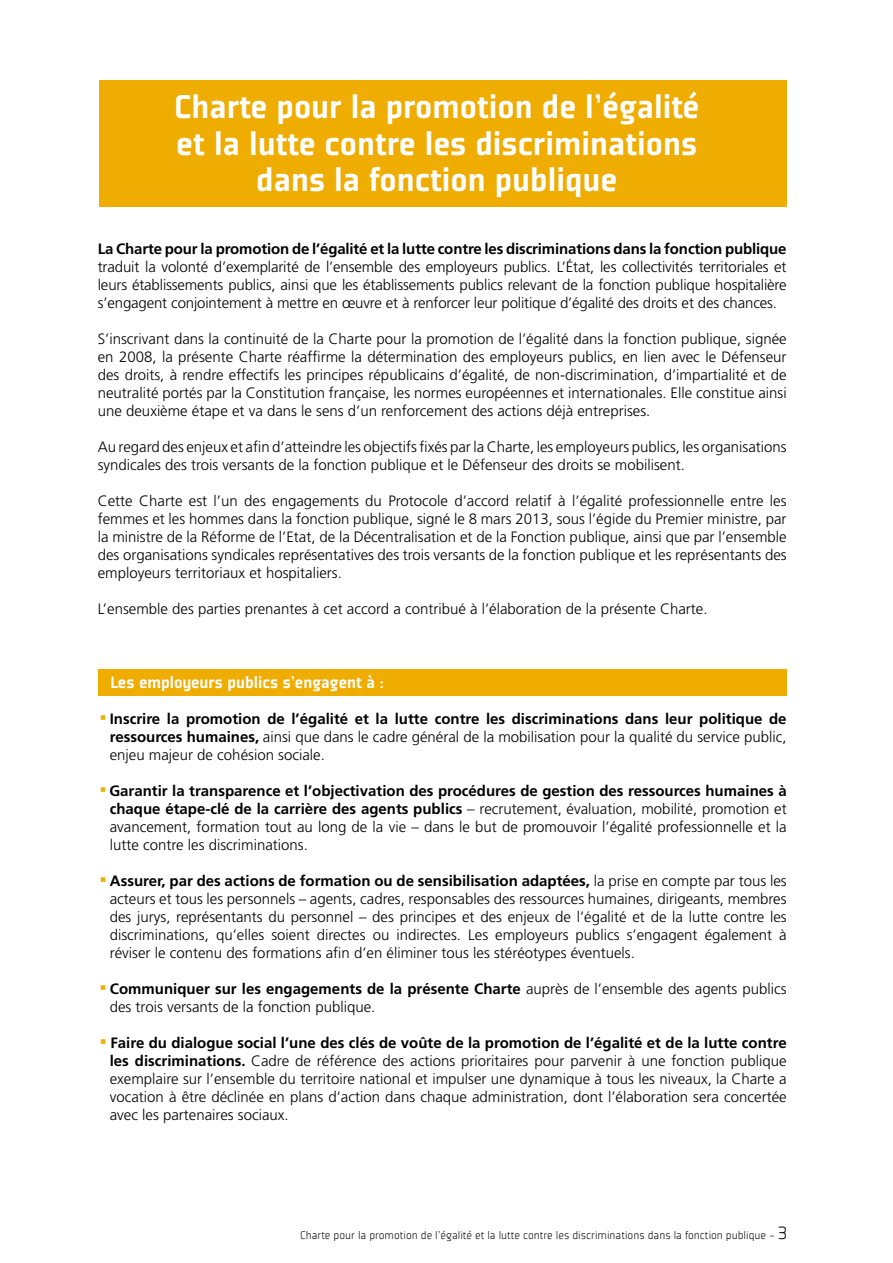
<style>
.page{position:relative;width:893px;height:1263px;background:#fff}
.page>*{position:absolute;margin:0;border:0;box-sizing:border-box;transform-origin:0 0}
.t1{font:36px/36.5px "Plexes Black Pro";color:#fff;text-align:center}
.t2{font:18px "Plexes Black Pro";color:#fff}
.t3{font:300 15px/18px "Frutiger";color:#000;text-align:justify}
.t4{font:700 15px/18px "Frutiger";letter-spacing:-.01em;color:#000;text-align:justify}
.t5{font:12px "Plexes Light Pro";color:#000}
.s1{font-family:"Plexes Medium Pro";font-weight:400;font-size:27px;color:#efac01}
.s2{font-weight:300}
.s3{font-weight:700}
.s4{font-size:19.5px}
</style>
<div class="page">
<div style="left:99px;top:80px;width:688px;height:127px;background:#efac01"></div>
<div style="left:98px;top:669px;width:689px;height:26px;background:#efac01"></div>
<h1 class="t1" style="left:174px;top:88px;width:527px">Charte pour la promotion de l’égalité et la lutte contre les discriminations dans la fonction publique</h1>
<p class="t4" style="left:98px;top:239px;width:690px">La Charte pour la promotion de l’égalité et la lutte contre les discriminations dans la fonction publique</p>
<p class="t3" style="left:98px;top:258px;width:690px">traduit la volonté d’exemplarité de l’ensemble des employeurs publics. L’État, les collectivités territoriales et leurs établissements publics, ainsi que les établissements publics relevant de la fonction publique hospitalière s’engagent conjointement à mettre en œuvre et à renforcer leur politique d’égalité des droits et des chances.</p>
<p class="t3" style="left:98px;top:330px;width:690px">S’inscrivant dans la continuité de la Charte pour la promotion de l’égalité dans la fonction publique, signée en 2008, la présente Charte réaffirme la détermination des employeurs publics, en lien avec le Défenseur des droits, à rendre effectifs les principes républicains d’égalité, de non-discrimination, d’impartialité et de neutralité portés par la Constitution française, les normes européennes et internationales. Elle constitue ainsi une deuxième étape et va dans le sens d’un renforcement des actions déjà entreprises.</p>
<p class="t3" style="left:98px;top:438px;width:690px">Au regard des enjeux et afin d’atteindre les objectifs fixés par la Charte, les employeurs publics, les organisations syndicales des trois versants de la fonction publique et le Défenseur des droits se mobilisent.</p>
<p class="t3" style="left:98px;top:492px;width:690px">Cette Charte est l’un des engagements du Protocole d’accord relatif à l’égalité professionnelle entre les femmes et les hommes dans la fonction publique, signé le 8 mars 2013, sous l’égide du Premier ministre, par la ministre de la Réforme de l’Etat, de la Décentralisation et de la Fonction publique, ainsi que par l’ensemble des organisations syndicales représentatives des trois versants de la fonction publique et les représentants des employeurs territoriaux et hospitaliers.</p>
<p class="t3" style="left:98px;top:600px;width:611px">L’ensemble des parties prenantes à cet accord a contribué à l’élaboration de la présente Charte.</p>
<p class="t2" style="left:111px;top:670px;width:275px">Les employeurs publics s’engagent à :</p>
<p class="t4" style="left:110px;top:709px;width:678px;text-indent:-10px"><span class="s1">•</span>Inscrire la promotion de l’égalité et la lutte contre les discriminations dans leur politique de ressources humaines, <span class="s2">ainsi que dans le cadre général de la mobilisation pour la qualité du service public, enjeu majeur de cohésion sociale.</span></p>
<p class="t3" style="left:110px;top:782px;width:678px;text-indent:-10px"><span class="s1">•</span><span class="s3">Garantir la transparence et l’objectivation des procédures de gestion des ressources humaines à chaque étape-clé de la carrière des agents publics</span> – recrutement, évaluation, mobilité, promotion et avancement, formation tout au long de la vie – dans le but de promouvoir l’égalité professionnelle et la lutte contre les discriminations.</p>
<p class="t3" style="left:110px;top:872px;width:678px;text-indent:-10px"><span class="s1">•</span> <span class="s3">Assurer, par des actions de formation ou de sensibilisation adaptées,</span> la prise en compte par tous les acteurs et tous les personnels – agents, cadres, responsables des ressources humaines, dirigeants, membres des jurys, représentants du personnel – des principes et des enjeux de l’égalité et de la lutte contre les discriminations, qu’elles soient directes ou indirectes. Les employeurs publics s’engagent également à réviser le contenu des formations afin d’en éliminer tous les stéréotypes éventuels.</p>
<p class="t3" style="left:110px;top:980px;width:678px;text-indent:-10px"><span class="s1">•</span> <span class="s3">Communiquer sur les engagements de la présente Charte</span> auprès de l’ensemble des agents publics des trois versants de la fonction publique.</p>
<p class="t3" style="left:110px;top:1034px;width:678px;text-indent:-10px"><span class="s1">•</span> <span class="s3">Faire du dialogue social l’une des clés de voûte de la promotion de l’égalité et de la lutte contre les discriminations.</span> Cadre de référence des actions prioritaires pour parvenir à une fonction publique exemplaire sur l’ensemble du territoire national et impulser une dynamique à tous les niveaux, la Charte a vocation à être déclinée en plans d’action dans chaque administration, dont l’élaboration sera concertée avec les partenaires sociaux.</p>
<p class="t5" style="left:300px;top:1227px;width:489px">Charte pour la promotion de l’égalité et la lutte contre les discriminations dans la fonction publique - <span class="s4">3</span></p>
</div>
